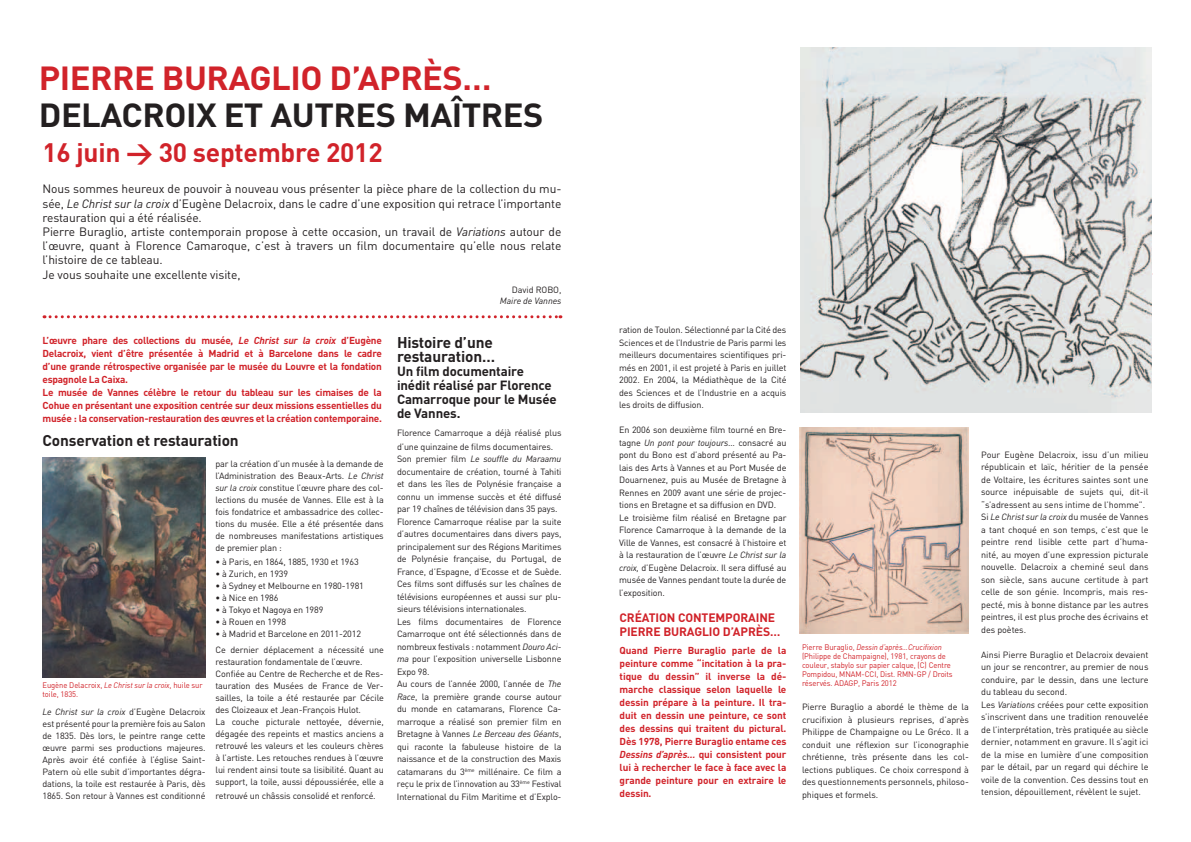
<style>
.page{position:relative;width:1191px;height:842px;background:#fff}
.page>*{position:absolute;margin:0;border:0;box-sizing:border-box;transform-origin:0 0}
.t1{font:700 33px "DIN";letter-spacing:.09em;color:#231f20;scale:1.04 1}
.t2{font:700 33px "DIN";letter-spacing:.085em;color:#d1232a;scale:1.04 1}
.t3{font:700 26.4px "DIN";letter-spacing:-.01em;color:#d1232a}
.t4{font:700 15.4px/14px "DIN";letter-spacing:-.01em;color:#231f20}
.t5{font:700 13.2px/14px "DIN";letter-spacing:-.01em;color:#231f20}
.t6{font:700 12.1px "DIN";letter-spacing:.095em;color:#d1232a}
.t7{font:12px/14.3px "DIN";letter-spacing:-.01em;color:#231f20}
.t8{font:700 10px/13px "DIN";letter-spacing:-.025em;color:#d1232a}
.t9{font:9px/12.5px "DIN";letter-spacing:-.015em;color:#231f20}
.t10{font:italic 9px "DIN";letter-spacing:-.01em;color:#231f20}
.t11{font:8px/9px "DIN";letter-spacing:-.01em;color:#d1232a;scale:.95 1}
.s1{font-style:italic}
</style>
<div class="page">
<svg style="left:44px;top:315px;width:517px;height:3px"></svg>
<img style="left:43px;top:458px;width:163px;height:220px">
<img style="left:800px;top:428px;width:169px;height:206px">
<img style="left:801px;top:48px;width:350px;height:364px">
<h1 class="t2" style="left:39px;top:57px;width:51px">Pierre</h1>
<h1 class="t2" style="left:162px;top:57px;width:318px">Buraglio d’après…</h1>
<h1 class="t1" style="left:39px;top:94px;width:487px">Delacroix et autres maîtres</h1>
<h2 class="t3" style="left:43px;top:135px;width:342px">16 juin &gt; 30 septembre 2012</h2>
<p class="t7" style="left:43px;top:181px;width:520px">Nous sommes heureux de pouvoir à nouveau vous présenter la pièce phare de la collection du mu&shy;sée, <span class="s1">Le Christ sur la croix</span> d’Eugène Delacroix, dans le cadre d’une exposition qui retrace l’importante restauration qui a été réalisée.<br>Pierre Buraglio, artiste contemporain propose à cette occasion, un travail de <span class="s1">Variations</span> autour de l’œuvre, quant à Florence Camaroque, c’est à travers un film documentaire qu’elle nous relate l’histoire de ce tableau.<br>Je vous souhaite une excellente visite,</p>
<p class="t9" style="left:512px;top:283px;width:51px">David ROBO,</p>
<p class="t10" style="left:500px;top:295px;width:63px">Maire de Vannes</p>
<p class="t8" style="left:43px;top:334px;width:341px">L’œuvre phare des collections du musée, <span class="s1">Le Christ sur la croix</span> d’Eugène Delacroix, vient d’être présentée à Madrid et à Barcelone dans le cadre d’une grande rétrospective organisée par le musée du Louvre et la fondation espagnole La Caixa.<br>Le musée de Vannes célèbre le retour du tableau sur les cimaises de la Cohue en présentant une exposition centrée sur deux missions essentielles du musée : la conservation-restauration des œuvres et la création contemporaine.</p>
<h3 class="t4" style="left:43px;top:433px;width:198px">Conservation et restauration</h3>
<p class="t11" style="left:43px;top:681px;width:170px">Eugène Delacroix, <span class="s1">Le Christ sur la croix</span>, huile sur toile, 1835.</p>
<p class="t9" style="left:43px;top:706px;width:165px;line-height:12px;text-align:justify"><span class="s1">Le Christ sur la croix</span> d’Eugène Delacroix est présenté pour la première fois au Salon de 1835. Dès lors, le peintre range cette œuvre parmi ses productions majeures.<br>Après avoir été confiée à l’église Saint-Patern où elle subit d’importantes dégra&shy;dations, la toile est restaurée à Paris, dès 1865. Son retour à Vannes est conditionné</p>
<p class="t9" style="left:215px;top:457px;width:170px;line-height:12px;text-align:justify">par la création d’un musée à la demande de l’Administration des Beaux-Arts. <span class="s1">Le Christ sur la croix</span> constitue l’œuvre phare des col&shy;lections du musée de Vannes. Elle est à la fois fondatrice et ambassadrice des collec&shy;tions du musée. Elle a été présentée dans de nombreuses manifestations artistiques de premier plan :</p>
<p class="t9" style="left:215px;top:555px;width:145px">• à Paris, en 1864, 1885, 1930 et 1963</p>
<p class="t9" style="left:215px;top:567px;width:74px">• à Zurich, en 1939</p>
<p class="t9" style="left:215px;top:579px;width:150px">• à Sydney et Melbourne en 1980-1981</p>
<p class="t9" style="left:215px;top:591px;width:64px">• à Nice en 1986</p>
<p class="t9" style="left:215px;top:603px;width:109px">• à Tokyo et Nagoya en 1989</p>
<p class="t9" style="left:215px;top:615px;width:72px">• à Rouen en 1998</p>
<p class="t9" style="left:215px;top:625px;width:170px;line-height:16px">• à Madrid et Barcelone en 2011-2012<br>Ce dernier déplacement a nécessité une</p>
<p class="t9" style="left:215px;top:655px;width:170px;line-height:12px">restauration fondamentale de l’œuvre.<br>Confiée au Centre de Recherche et de Res&shy;tauration des Musées de France de Ver&shy;sailles, la toile a été restaurée par Cécile des Cloizeaux et Jean-François Hulot.<br>La couche picturale nettoyée, dévernie, dégagée des repeints et mastics anciens a retrouvé les valeurs et les couleurs chères à l’artiste. Les retouches rendues à l’œuvre lui rendent ainsi toute sa lisibilité. Quant au support, la toile, aussi dépoussiérée, elle a</p>
<p class="t9" style="left:215px;top:789px;width:162px">retrouvé un châssis consolidé et renforcé.</p>
<h3 class="t4" style="left:397px;top:334px;width:100px">Histoire d’une restauration…</h3>
<h3 class="t5" style="left:397px;top:363px;width:161px">Un film documentaire inédit réalisé par Florence<br>Camarroque pour le Musée de Vannes.</h3>
<p class="t9" style="left:397px;top:425px;width:166px;line-height:14px">Florence Camarroque a déjà réalisé plus d’une quinzaine de films documentaires.</p>
<p class="t9" style="left:397px;top:453px;width:166px">Son premier film <span class="s1">Le souffle du Maraamu </span>documentaire de création, tourné à Tahiti et dans les îles de Polynésie française a connu un immense succès et été diffusé par 19 chaînes de télévision dans 35 pays.<br>Florence Camarroque réalise par la suite d’autres documentaires dans divers pays, principalement sur des Régions Maritimes de Polynésie française, du Portugal, de France, d’Espagne, d’Ecosse et de Suède.<br>Ces films sont diffusés sur les chaînes de télévisions européennes et aussi sur plu&shy;sieurs télévisions internationales.<br>Les films documentaires de Florence Camarroque ont été sélectionnés dans de nombreux festivals : notamment <span class="s1">Douro Aci&shy;ma</span> pour l’exposition universelle Lisbonne Expo 98.<br>Au cours de l’année 2000, l’année de <span class="s1">The Race</span>, la première grande course autour du monde en catamarans, Florence Ca&shy;marroque a réalisé son premier film en Bretagne à Vannes <span class="s1">Le Berceau des Géants</span>, qui raconte la fabuleuse histoire de la naissance et de la construction des Maxis catamarans du 3<sup>ème</sup> millénaire. Ce film a reçu le prix de l’innovation au 33<sup>ème</sup> Festival International du Film Maritime et d’Explo-</p>
<p class="t9" style="left:619px;top:324px;width:169px;text-align:justify">ration de Toulon. Sélectionné par la Cité des Sciences et de l’Industrie de Paris parmi les meilleurs documentaires scientifiques pri&shy;més en 2001, il est projeté à Paris en juillet 2002. En 2004, la Médiathèque de la Cité des Sciences et de l’Industrie en a acquis les droits de diffusion.</p>
<p class="t9" style="left:619px;top:424px;width:169px">En 2006 son deuxième film tourné en Bre&shy;tagne <span class="s1">Un pont pour toujours</span>… consacré au pont du Bono est d’abord présenté au Pa&shy;lais des Arts à Vannes et au Port Musée de Douarnenez, puis au Musée de Bretagne à Rennes en 2009 avant une série de projec&shy;tions en Bretagne et sa diffusion en DVD.<br>Le troisième film réalisé en Bretagne par Florence Camarroque à la demande de la Ville de Vannes, est consacré à l’histoire et à la restauration de l’œuvre <span class="s1">Le Christ sur la croix,</span> d’Eugène Delacroix. Il sera diffusé au musée de Vannes pendant toute la durée de l’exposition.</p>
<h3 class="t6" style="left:619px;top:610px;width:98px">Création contemp</h3>
<h3 class="t6" style="left:733px;top:610px;width:35px">oraine</h3>
<h3 class="t6" style="left:619px;top:624px;width:20px">Pierre</h3>
<h3 class="t6" style="left:663px;top:624px;width:118px">Buraglio d’après…</h3>
<p class="t8" style="left:619px;top:644px;width:168px;text-align:justify">Quand Pierre Buraglio parle de la peinture comme “incitation à la pra&shy;tique du dessin” il inverse la dé&shy;marche classique selon laquelle le dessin prépare à la peinture. I l tra&shy;duit en dessin une peinture, ce sont des dessins qui traitent du pictural.<br>Dès 1978, Pierre Buraglio entame ces <span class="s1">Dessins d’après…</span> qui consistent pour lui à rechercher le face à face avec la grande peinture pour en extraire le dessin.</p>
<p class="t11" style="left:802px;top:642px;width:160px">Pierre Buraglio, <span class="s1">Dessin d’après…Crucifixion </span>(Philippe de Champaigne), 1981, crayons de couleur, stabylo sur papier calque, (C) Centre Pompidou, MNAM-CCI, Dist. RMN-GP / Droits réservés. ADAGP, Paris 2012</p>
<p class="t9" style="left:802px;top:701px;width:168px;text-align:justify">Pierre Buraglio a abordé le thème de la crucifixion à plusieurs reprises, d’après Philippe de Champaigne ou Le Gréco. Il a conduit une réflexion sur l’iconographie chrétienne, très présente dans les col&shy;lections publiques. Ce choix correspond à des questionnements personnels, philoso&shy;phiques et formels.</p>
<p class="t9" style="left:981px;top:448px;width:169px">Pour Eugène Delacroix, issu d’un milieu républicain et laïc, héritier de la pensée de Voltaire, les écritures saintes sont une source inépuisable de sujets qui, dit-il “s’adressent au sens intime de l’homme”.<br>Si <span class="s1">Le Christ sur la croix</span> du musée de Vannes a tant choqué en son temps, c’est que le peintre rend lisible cette part d’huma&shy;nité, au moyen d’une expression picturale nouvelle. Delacroix a cheminé seul dans son siècle, sans aucune certitude à part celle de son génie. Incompris, mais res&shy;pecté, mis à bonne distance par les autres peintres, il est plus proche des écrivains et des poètes.</p>
<p class="t9" style="left:981px;top:648px;width:169px">Ainsi Pierre Buraglio et Delacroix devaient un jour se rencontrer, au premier de nous conduire, par le dessin, dans une lecture du tableau du second.<br>Les <span class="s1">Variations</span> créées pour cette exposition s’inscrivent dans une tradition renouvelée de l’interprétation, très pratiquée au siècle dernier, notamment en gravure. Il s’agit ici de la mise en lumière d’une composition par le détail, par un regard qui déchire le voile de la convention. Ces dessins tout en tension, dépouillement, révèlent le sujet.</p>
</div>
